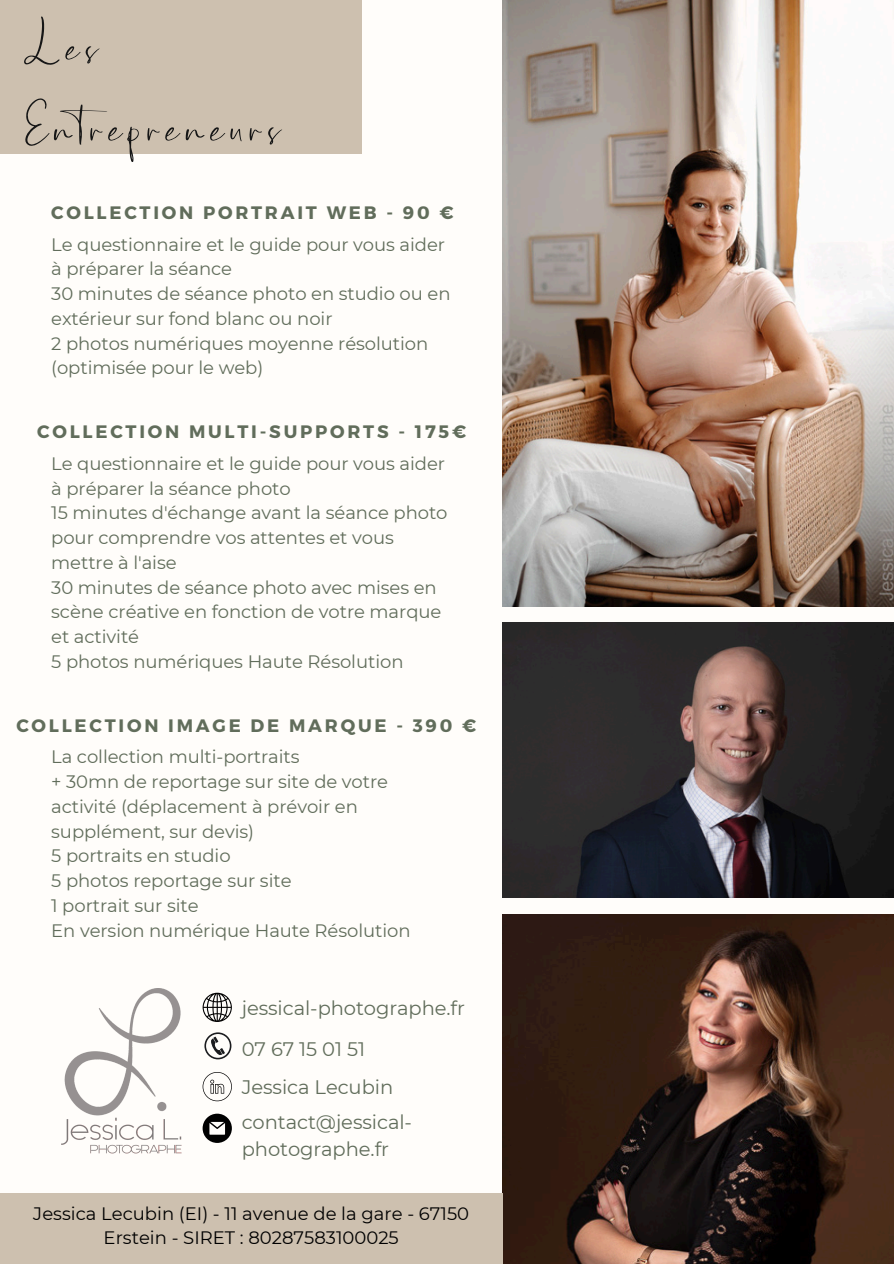
<style>
.page{position:relative;width:894px;height:1264px;background:#fff}
.page>*{position:absolute;margin:0;border:0;box-sizing:border-box;transform-origin:0 0}
.t1{font:58.5px/81px "Heartworld";letter-spacing:.11em;color:#161616}
.t2{font:19.5px/27px "Montserrat";letter-spacing:-.005em;color:#616d5b}
.t3{font:18px/24.8px "Montserrat";letter-spacing:-.005em;color:#616d5b}
.t4{font:700 18px "Montserrat";letter-spacing:.155em;color:#616d5b}
.t5{font:18px/24.8px "Montserrat";color:#000;text-align:center}
</style>
<div class="page">
<div style="left:0;top:0;width:893px;height:1263px;background:#fffdfa"></div>
<img style="left:502px;top:0;width:391px;height:606px">
<img style="left:502px;top:914px;width:391px;height:349px">
<img style="left:502px;top:622px;width:391px;height:276px">
<img style="left:62px;top:988px;width:119px;height:166px">
<div style="left:0;top:1192px;width:502px;height:71px;background:#cdc0af"></div>
<svg style="left:202px;top:992px;width:30px;height:29px"></svg>
<svg style="left:204px;top:1032px;width:27px;height:27px"></svg>
<svg style="left:202px;top:1072px;width:30px;height:29px"></svg>
<svg style="left:202px;top:1113px;width:30px;height:29px"></svg>
<div style="left:0;top:0;width:361px;height:153px;background:#cdc0af"></div>
<p class="t1" style="left:24px;top:4px;width:257px">Les<br>Entrepreneurs</p>
<h2 class="t4" style="left:51px;top:201px;width:403px">COLLECTION PORTRAIT WEB - 90 €</h2>
<p class="t3" style="left:51px;top:232px;width:395px">Le questionnaire et le guide pour vous aider à préparer la séance</p>
<p class="t3" style="left:51px;top:281px;width:400px">30 minutes de séance photo en studio ou en extérieur sur fond blanc ou noir</p>
<p class="t3" style="left:51px;top:331px;width:378px">2 photos numériques moyenne résolution (optimisée pour le web)</p>
<h2 class="t4" style="left:37px;top:420px;width:430px">COLLECTION MULTI-SUPPORTS - 175€</h2>
<p class="t3" style="left:51px;top:451px;width:395px">Le questionnaire et le guide pour vous aider à préparer la séance photo</p>
<p class="t3" style="left:51px;top:500px;width:398px">15 minutes d'échange avant la séance photo pour comprendre vos attentes et vous mettre à l'aise</p>
<p class="t3" style="left:51px;top:574px;width:391px">30 minutes de séance photo avec mises en scène créative en fonction de votre marque et activité</p>
<p class="t3" style="left:51px;top:649px;width:354px">5 photos numériques Haute Résolution</p>
<p class="t4" style="left:16px;top:713px;width:461px">COLLECTION IMAGE DE MARQUE - 390 €</p>
<p class="t3" style="left:51px;top:744px;width:250px">La collection multi-portraits</p>
<p class="t3" style="left:51px;top:769px;width:338px">+ 30mn de reportage sur site de votre activité (déplacement à prévoir en supplément, sur devis)</p>
<p class="t3" style="left:51px;top:843px;width:181px">5 portraits en studio</p>
<p class="t3" style="left:51px;top:868px;width:242px">5 photos reportage sur site</p>
<p class="t3" style="left:51px;top:893px;width:149px">1 portrait sur site</p>
<p class="t3" style="left:51px;top:917px;width:361px">En version numérique Haute Résolution</p>
<p class="t2" style="left:242px;top:994px;width:225px">jessical-photographe.fr</p>
<p class="t2" style="left:242px;top:1035px;width:125px">07 67 15 01 51</p>
<p class="t2" style="left:242px;top:1073px;width:153px">Jessica Lecubin</p>
<p class="t2" style="left:242px;top:1108px;width:172px">contact@jessical&shy;photographe.fr</p>
<p class="t5" style="left:33px;top:1200px;width:437px">Jessica Lecubin (EI) - 11 avenue de la gare - 67150<br>Erstein - SIRET : 80287583100025</p>
</div>
